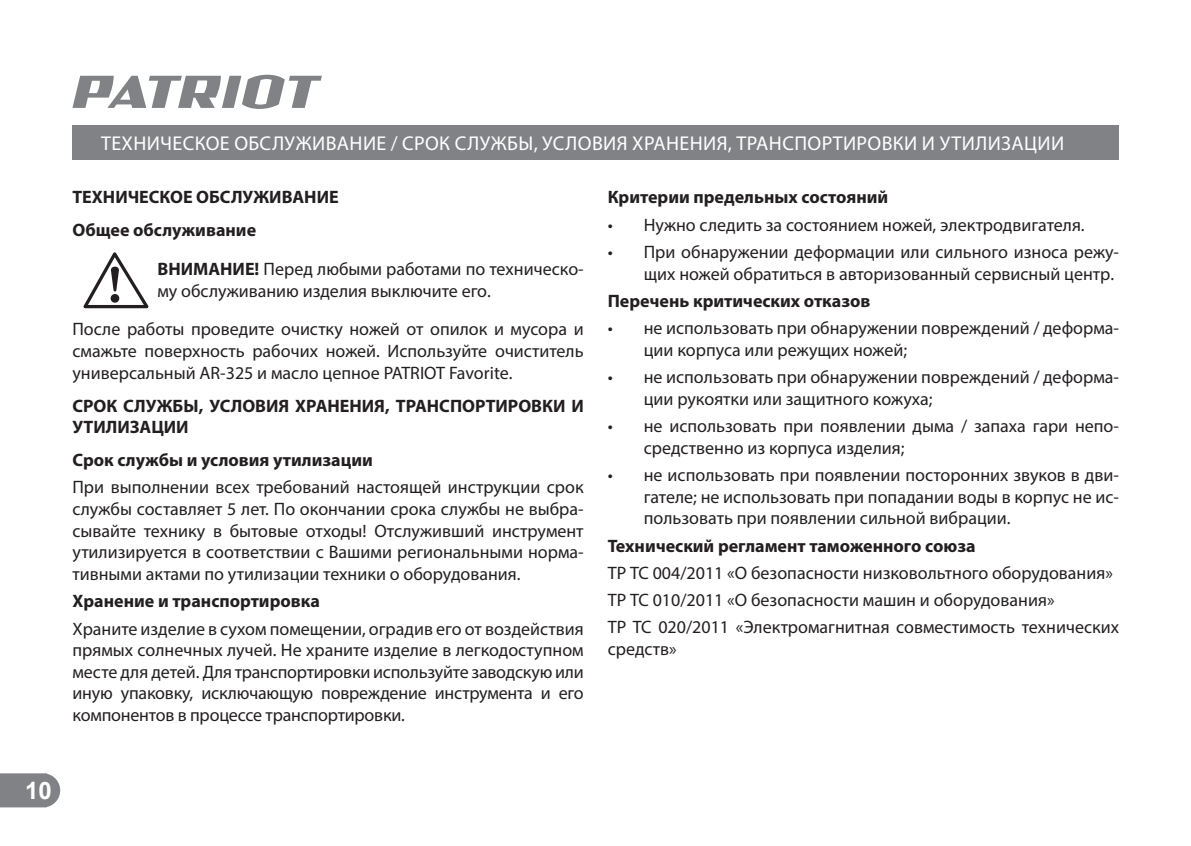
<style>
.page{position:relative;width:1191px;height:846px;background:#fff}
.page>*{position:absolute;margin:0;border:0;box-sizing:border-box;transform-origin:0 0}
.t1{font:700 24px "Arial";color:#fff}
.t2{font:20px "Myriad Pro";letter-spacing:.02em;color:#fff}
.t3{font:18px/21.6px "Myriad Pro";color:#231f20}
.t4{font:700 18px/33px "Myriad Pro";color:#231f20}
.s1{font-weight:700}
</style>
<div class="page">
<svg style="left:0;top:773px;width:60px;height:34px"></svg>
<svg style="left:72px;top:75px;width:250px;height:34px"></svg>
<div style="left:72px;top:125px;width:1047px;height:34px;background:#808285"></div>
<svg style="left:83px;top:252px;width:66px;height:56px"></svg>
<p class="t2" style="left:101px;top:134px;width:965px">ТЕХНИЧЕСКОЕ ОБСЛУЖИВАНИЕ / СРОК СЛУЖБЫ, УСЛОВИЯ ХРАНЕНИЯ, ТРАНСПОРТИРОВКИ И УТИЛИЗАЦИИ</p>
<p class="t4" style="left:72px;top:181px;width:268px">ТЕХНИЧЕСКОЕ ОБСЛУЖИВАНИЕ<br>Общее обслуживание</p>
<p class="t3" style="left:157px;top:259px;width:428px"><span class="s1">ВНИМАНИЕ!</span> Перед любыми работами по техническо&shy;му обслуживанию изделия выключите его.</p>
<p class="t3" style="left:72px;top:319px;width:513px;text-align:justify">После работы проведите очистку ножей от опилок и мусора и смажьте поверхность рабочих ножей. Используйте очиститель универсальный AR-325 и масло цепное PATRIOT Favorite.</p>
<p class="t4" style="left:72px;top:395px;width:513px;line-height:21.6px">СРОК СЛУЖБЫ, УСЛОВИЯ ХРАНЕНИЯ, ТРАНСПОРТИРОВКИ И<br>УТИЛИЗАЦИИ</p>
<p class="t4" style="left:72px;top:444px;width:302px">Срок службы и условия утилизации</p>
<p class="t3" style="left:72px;top:477px;width:513px;text-align:justify">При выполнении всех требований настоящей инструкции срок службы составляет 5 лет. По окончании срока службы не выбра&shy;сывайте технику в бытовые отходы! Отслуживший инструмент утилизируется в соответствии с Вашими региональными норма&shy;тивными актами по утилизации техники о оборудования.</p>
<p class="t4" style="left:72px;top:585px;width:249px">Хранение и транспортировка</p>
<p class="t3" style="left:72px;top:618px;width:513px;text-align:justify">Храните изделие в сухом помещении, оградив его от воздействия прямых солнечных лучей. Не храните изделие в легкодоступном месте для детей. Для транспортировки используйте заводскую или иную упаковку, исключающую повреждение инструмента и его компонентов в процессе транспортировки.</p>
<p class="t4" style="left:608px;top:181px;width:282px">Критерии предельных состояний</p>
<p class="t3" style="left:608px;top:214px;width:478px">• Нужно следить за состоянием ножей, электродвигателя.</p>
<p class="t3" style="left:608px;top:242px;width:513px;text-align:right">• При обнаружении деформации или сильного износа режу&shy;щих ножей обратиться в авторизованный сервисный центр.</p>
<p class="t4" style="left:608px;top:285px;width:264px">Перечень критических отказов</p>
<p class="t3" style="left:644px;top:318px;width:477px;text-indent:-36px">• не использовать при обнаружении повреждений / деформа&shy;ции корпуса или режущих ножей;</p>
<p class="t3" style="left:644px;top:367px;width:477px;text-indent:-36px">• не использовать при обнаружении повреждений / деформа&shy;ции рукоятки или защитного кожуха;</p>
<p class="t3" style="left:644px;top:416px;width:477px;text-indent:-36px">• не использовать при появлении дыма / запаха гари непо&shy;средственно из корпуса изделия;</p>
<p class="t3" style="left:644px;top:464px;width:477px;text-align:justify;text-indent:-36px">• не использовать при появлении посторонних звуков в дви&shy;гателе; не использовать при попадании воды в корпус не ис&shy;пользовать при появлении сильной вибрации.</p>
<p class="t4" style="left:608px;top:529px;width:370px">Технический регламент таможенного союза</p>
<p class="t3" style="left:608px;top:559px;width:513px;line-height:27.2px">ТР ТС 004/2011 «О безопасности низковольтного оборудования»<br>ТР ТС 010/2011 «О безопасности машин и оборудования»<br>ТР ТС 020/2011 «Электромагнитная совместимость технических</p>
<p class="t3" style="left:608px;top:638px;width:71px">средств»</p>
<h1 class="t1" style="left:25px;top:776px;width:28px">10</h1>
</div>
